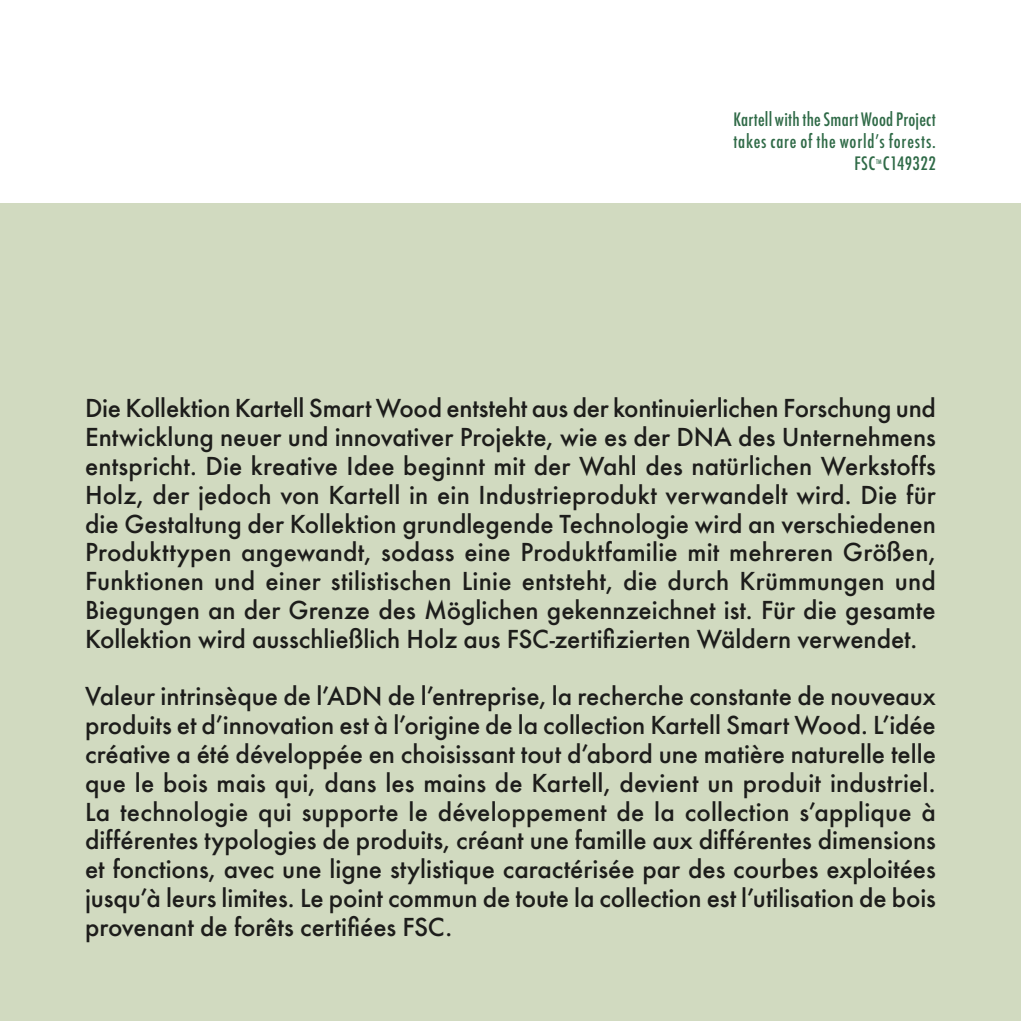
<style>
.page{position:relative;width:1021px;height:1021px;background:#fff}
.page>*{position:absolute;margin:0;border:0;box-sizing:border-box;transform-origin:0 0}
.TAB_Imballi_Europa{font:500 24px/28.8px "Futura";letter-spacing:-.005em;color:#1d1d1b;text-align:justify}
.TAB_Imballi_Europa-2{font:500 condensed 18px/21.6px "Futura";letter-spacing:.025em;color:#2f6a47}
.TAB_Imballi_Europa-3{font:500 condensed 6px "Futura";color:#2f6a47}
</style>
<div class="page">
<div style="left:0;top:204px;width:1020px;height:816px;background:#d1dac0"></div>
<p class="TAB_Imballi_Europa-2" style="left:733px;top:109px;width:204px">Kartell with the Smart Wood Project takes care of the world’s forests.</p>
<p class="TAB_Imballi_Europa-2" style="left:854px;top:152px;width:83px">FSC C149322</p>
<p class="TAB_Imballi_Europa-3" style="left:876px;top:158px;width:7px">TM</p>
<p class="TAB_Imballi_Europa" style="left:85px;top:393px;width:852px">Die Kollektion Kartell Smart Wood entsteht aus der kontinuierlichen Forschung und Entwicklung neuer und innovativer Projekte, wie es der DNA des Unternehmens entspricht. Die kreative Idee beginnt mit der Wahl des natürlichen Werkstoffs Holz, der jedoch von Kartell in ein Industrieprodukt verwandelt wird. Die für die Gestaltung der Kollektion grundlegende Technologie wird an verschiedenen Produkttypen angewandt, sodass eine Produktfamilie mit mehreren Größen, Funktionen und einer stilistischen Linie entsteht, die durch Krümmungen und Biegungen an der Grenze des Möglichen gekennzeichnet ist. Für die gesamte Kollektion wird ausschließlich Holz aus FSC-zertifizierten Wäldern verwendet.</p>
<p class="TAB_Imballi_Europa" style="left:85px;top:681px;width:852px">Valeur intrinsèque de l’ADN de l’entreprise, la recherche constante de nouveaux produits et d’innovation est à l’origine de la collection Kartell Smart Wood. L’idée créative a été développée en choisissant tout d’abord une matière naturelle telle que le bois mais qui, dans les mains de Kartell, devient un produit industriel.<br>La technologie qui supporte le développement de la collection s’applique à différentes typologies de produits, créant une famille aux différentes dimensions et fonctions, avec une ligne stylistique caractérisée par des courbes exploitées jusqu’à leurs limites. Le point commun de toute la collection est l’utilisation de bois provenant de forêts certifiées FSC.</p>
</div>
